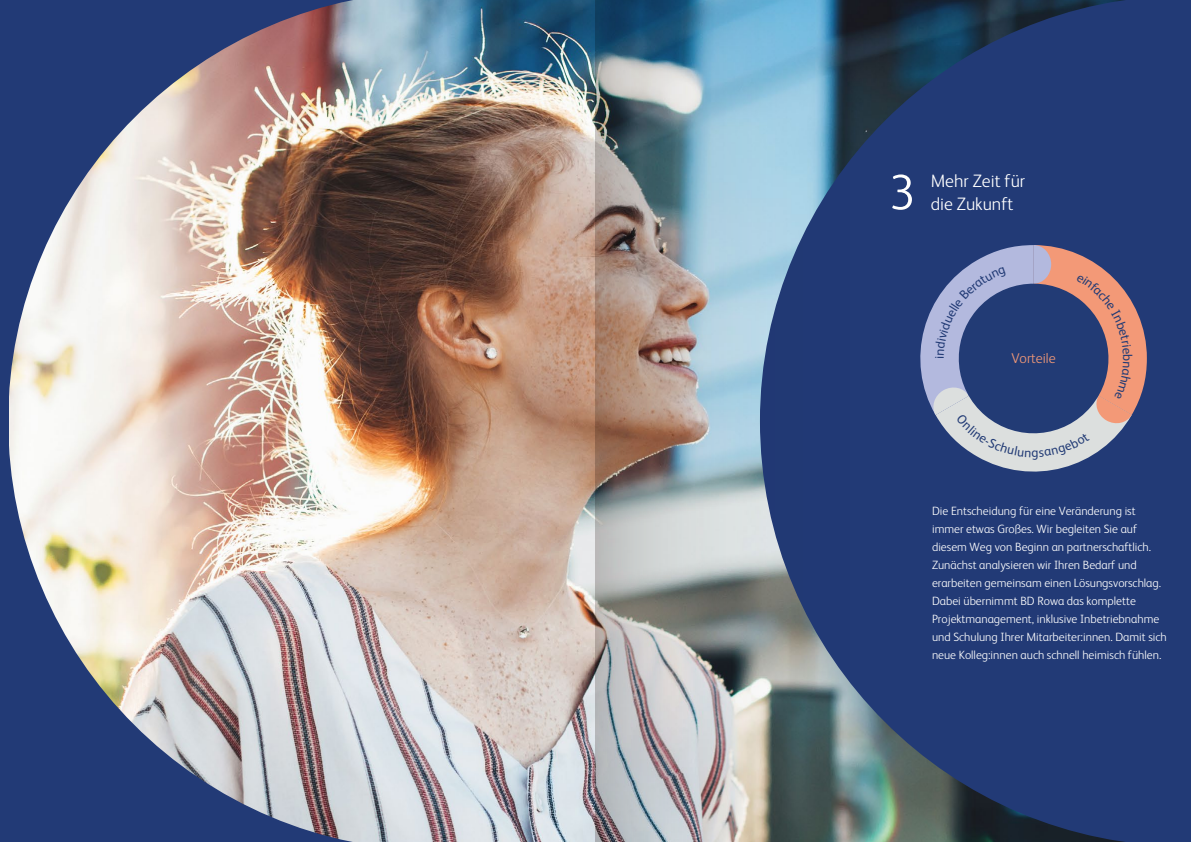
<style>
.page{position:relative;width:1191px;height:842px;background:#fff}
.page>*{position:absolute;margin:0;border:0;box-sizing:border-box;transform-origin:0 0}
.Subhead_3{font:300 50px "FS Albert Pro";color:#fff}
.Subhead_3-2{font:300 18px "FS Albert Pro";color:#fff}
.t1{font:300 14.2px "FS Albert Pro";color:#f39977}
.Introductory_Text{font:300 12px/18px "FS Albert Pro";color:#fff}
</style>
<div class="page">
<img style="left:438px;top:0;width:158px;height:842px">
<img style="left:8px;top:0;width:430px;height:842px">
<div style="left:0;top:0;width:8px;height:842px;background:#223a76"></div>
<img style="left:596px;top:0;width:595px;height:842px">
<svg style="left:904px;top:245px;width:242px;height:243px"></svg>
<p class="Subhead_3" style="left:890px;top:158px;width:25px">3</p>
<p class="Subhead_3-2" style="left:930px;top:169px;width:96px">Mehr Zeit für</p>
<p class="Subhead_3-2" style="left:930px;top:192px;width:84px">die Zukunft</p>
<p class="t1" style="left:1011px;top:348px;width:46px">Vorteile</p>
<p class="Introductory_Text" style="left:932px;top:501px;width:236px">Die Entscheidung für eine Veränderung ist immer etwas Großes. Wir begleiten Sie auf diesem Weg von Beginn an partnerschaftlich.<br>Zunächst analysieren wir Ihren Bedarf und erarbeiten gemeinsam einen Lösungsvorschlag.<br>Dabei übernimmt BD Rowa das komplette Projektmanagement, inklusive Inbetriebnahme und Schulung Ihrer Mitarbeiter:innen. Damit sich neue Kolleg:innen auch schnell heimisch fühlen.</p>
</div>
